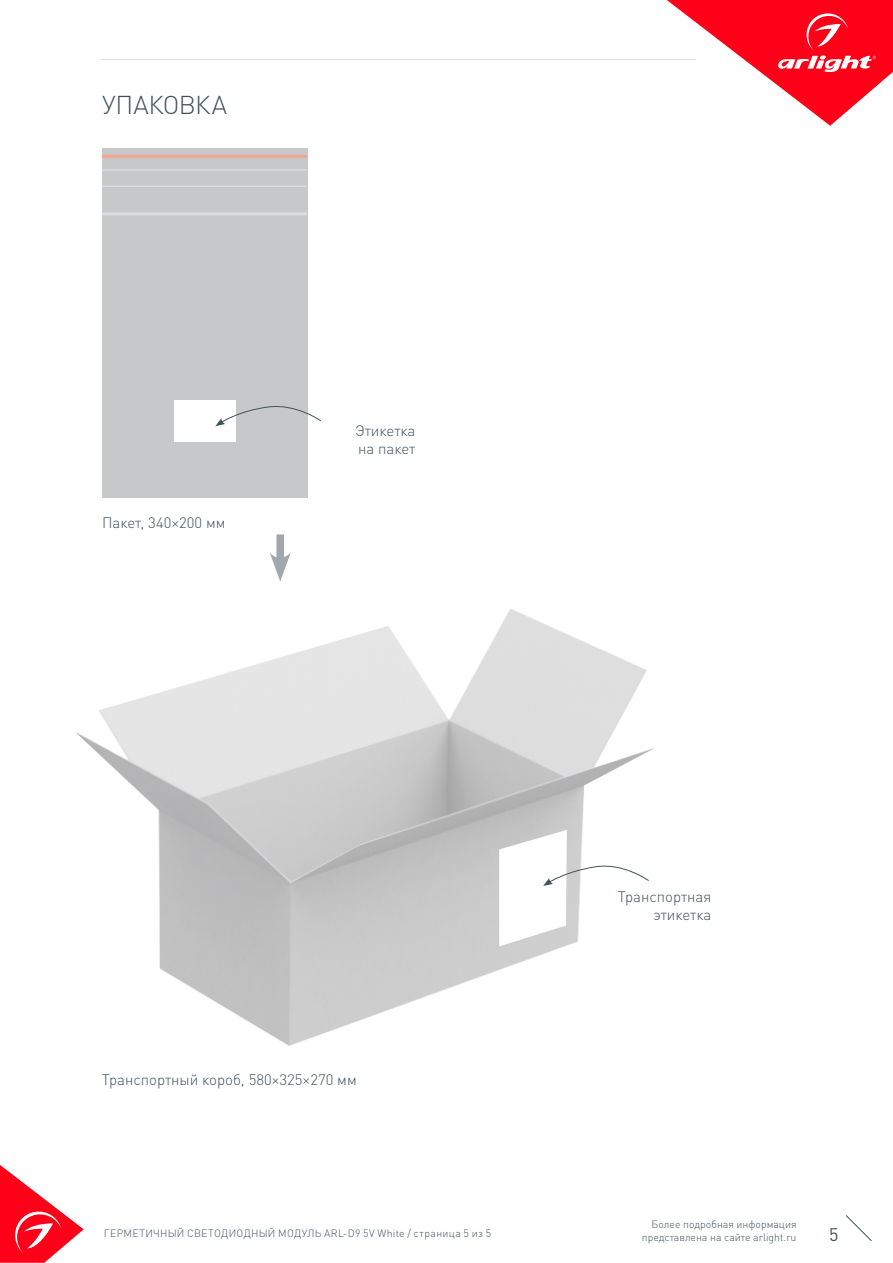
<style>
.page{position:relative;width:893px;height:1263px;background:#fff}
.page>*{position:absolute;margin:0;border:0;box-sizing:border-box;transform-origin:0 0}
.t1{font:300 25.5px "DIN Pro";letter-spacing:-.005em;color:#425159}
.t2{font:18px "DIN Pro";color:#425159}
.t3{font:300 15px/18px "DIN Pro";color:#425159}
.t4{font:300 10.5px "DIN Pro";letter-spacing:.025em;color:#425159}
.t5{font:300 10.5px/12.6px "DIN Pro";color:#425159;text-align:right}
</style>
<div class="page">
<svg style="left:0;top:1165px;width:84px;height:98px"></svg>
<svg style="left:845px;top:1215px;width:27px;height:26px"></svg>
<svg style="left:667px;top:0;width:226px;height:126px"></svg>
<hr style="left:101px;top:59px;width:595px;height:1px;background:#dcdddf">
<img style="left:76px;top:609px;width:579px;height:437px">
<div style="left:102px;top:148px;width:206px;height:349px;background:#c7c8ca"></div>
<hr style="left:102px;top:169px;width:205px;height:2px;background:#dcdddf">
<hr style="left:102px;top:186px;width:205px;height:1px;background:#dcdddf">
<hr style="left:102px;top:212px;width:205px;height:3px;background:#dcdddf">
<hr style="left:102px;top:155px;width:205px;height:3px;background:#f7a38e">
<div style="left:174px;top:401px;width:62px;height:41px;background:#fff"></div>
<svg style="left:215px;top:406px;width:106px;height:20px"></svg>
<div style="left:276px;top:534px;width:8px;height:31px;background:#a0a8ac"></div>
<svg style="left:270px;top:552px;width:21px;height:30px"></svg>
<svg style="left:499px;top:830px;width:150px;height:116px"></svg>
<h1 class="t1" style="left:102px;top:87px;width:127px">УПАКОВКА</h1>
<p class="t3" style="left:102px;top:513px;width:125px">Пакет, 340×200 мм</p>
<p class="t3" style="left:355px;top:421px;width:62px">Этикетка на пакет</p>
<p class="t3" style="left:102px;top:1070px;width:256px">Транспортный короб, 580×325×270 мм</p>
<p class="t3" style="left:618px;top:887px;width:95px;text-align:right">Транспортная этикетка</p>
<p class="t5" style="left:642px;top:1218px;width:156px">Более подробная информация представлена на сайте arlight.ru</p>
<p class="t4" style="left:104px;top:1226px;width:389px">ГЕРМЕТИЧНЫЙ СВЕТОДИОДНЫЙ МОДУЛЬ ARL-D9 5V White / страница 5 из 5</p>
<p class="t2" style="left:829px;top:1222px;width:11px">5</p>
</div>
